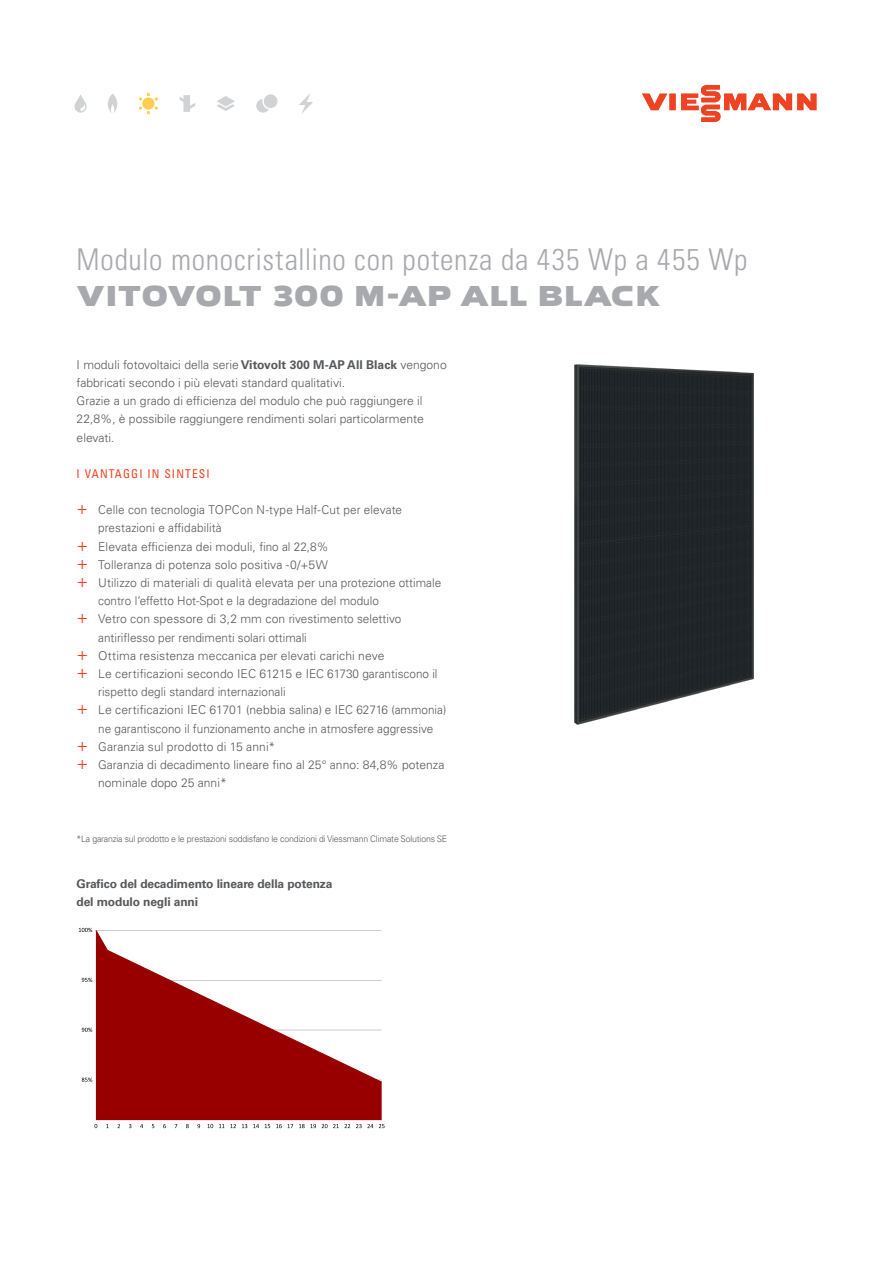
<style>
.page{position:relative;width:893px;height:1263px;background:#fff}
.page>*{position:absolute;margin:0;border:0;box-sizing:border-box;transform-origin:0 0}
.Titel{font:30px "Univers LTCYR 47 Light Cond";letter-spacing:.025em;color:#a8a9ad}
.Titel_Viessmann_Schrift{font:700 30px "Viessmann";letter-spacing:.01em;color:#a8a9ad}
.Fließtext-schwarz-9pt{font:300 12.15px/18.1px "Univers LTCYR 45";color:#57585a}
.Headline-schwarz-9ptf-Fließtext{font:condensed 12.15px "Univers LTCYR 57";letter-spacing:.1em;color:#ef4222;scale:.95 1}
.t1{font:700 12px "Univers LTCYR 65";letter-spacing:-.01em;color:#57585a}
.Aufzählung-schwarz-9pt{font:300 9px "Univers LTCYR 45";letter-spacing:-.02em;color:#57585a}
.s1{font-family:"Univers LTCYR 65";font-weight:700}
.s2{font-size:18px;color:#ef4222}
</style>
<div class="page">
<img style="left:574px;top:364px;width:180px;height:361px">
<svg style="left:256px;top:94px;width:21px;height:19px"></svg>
<svg style="left:299px;top:94px;width:14px;height:20px"></svg>
<svg style="left:139px;top:93px;width:19px;height:21px"></svg>
<svg style="left:180px;top:95px;width:15px;height:17px"></svg>
<svg style="left:217px;top:96px;width:18px;height:15px"></svg>
<svg style="left:108px;top:94px;width:9px;height:19px"></svg>
<svg style="left:75px;top:95px;width:12px;height:18px"></svg>
<svg style="left:642px;top:85px;width:174px;height:37px"></svg>
<div style="left:96px;top:1083px;width:286px;height:37px;background:#980000"></div>
<svg style="left:79px;top:928px;width:303px;height:155px"></svg>
<svg style="left:163px;top:1124px;width:3px;height:4px"></svg>
<svg style="left:186px;top:1124px;width:3px;height:4px"></svg>
<svg style="left:208px;top:1124px;width:5px;height:4px"></svg>
<svg style="left:219px;top:1124px;width:17px;height:4px"></svg>
<svg style="left:242px;top:1124px;width:5px;height:4px"></svg>
<svg style="left:253px;top:1124px;width:6px;height:4px"></svg>
<svg style="left:265px;top:1124px;width:5px;height:4px"></svg>
<svg style="left:276px;top:1124px;width:6px;height:4px"></svg>
<svg style="left:288px;top:1124px;width:5px;height:4px"></svg>
<svg style="left:299px;top:1124px;width:17px;height:4px"></svg>
<svg style="left:322px;top:1124px;width:28px;height:4px"></svg>
<svg style="left:356px;top:1124px;width:17px;height:4px"></svg>
<svg style="left:379px;top:1124px;width:5px;height:4px"></svg>
<p class="Titel" style="left:77px;top:239px;width:672px">Modulo monocristallino con potenza da 435 Wp a 455 Wp</p>
<p class="Titel_Viessmann_Schrift" style="left:77px;top:276px;width:585px">VITOVOLT 300 M-AP ALL BLACK</p>
<p class="Fließtext-schwarz-9pt" style="left:77px;top:355px;width:372px">I moduli fotovoltaici della serie <span class="s1">Vitovolt 300 M-AP All Black</span> vengono fabbricati secondo i più elevati standard qualitativi.</p>
<p class="Fließtext-schwarz-9pt" style="left:77px;top:391px;width:349px;text-align:justify">Grazie a un grado di efficienza del modulo che può raggiungere il 22,8%, è possibile raggiungere rendimenti solari particolarmente elevati.</p>
<p class="Headline-schwarz-9ptf-Fließtext" style="left:77px;top:466px;width:142px">I VANTAGGI IN SINTESI</p>
<p class="Fließtext-schwarz-9pt" style="left:98px;top:501px;width:305px;text-indent:-21px"><span class="s2">+</span> Celle con tecnologia TOPCon N-type Half-Cut per elevate prestazioni e affidabilità</p>
<p class="Fließtext-schwarz-9pt" style="left:77px;top:537px;width:253px"><span class="s2">+</span> Elevata efficienza dei moduli, fino al 22,8%</p>
<p class="Fließtext-schwarz-9pt" style="left:77px;top:555px;width:253px"><span class="s2">+</span> Tolleranza di potenza solo positiva -0/+5W</p>
<p class="Fließtext-schwarz-9pt" style="left:98px;top:573px;width:345px;text-indent:-21px"><span class="s2">+</span> Utilizzo di materiali di qualità elevata per una protezione ottimale contro l‘effetto Hot-Spot e la degradazione del modulo</p>
<p class="Fließtext-schwarz-9pt" style="left:98px;top:610px;width:305px;text-indent:-21px"><span class="s2">+</span> Vetro con spessore di 3,2 mm con rivestimento selettivo antiriflesso per rendimenti solari ottimali</p>
<p class="Fließtext-schwarz-9pt" style="left:77px;top:646px;width:309px"><span class="s2">+</span> Ottima resistenza meccanica per elevati carichi neve</p>
<p class="Fließtext-schwarz-9pt" style="left:98px;top:664px;width:341px;text-indent:-21px"><span class="s2">+</span> Le certificazioni secondo IEC 61215 e IEC 61730 garantiscono il rispetto degli standard internazionali</p>
<p class="Fließtext-schwarz-9pt" style="left:98px;top:701px;width:350px;text-indent:-21px"><span class="s2">+</span> Le certificazioni IEC 61701 (nebbia salina) e IEC 62716 (ammonia) ne garantiscono il funzionamento anche in atmosfere aggressive</p>
<p class="Fließtext-schwarz-9pt" style="left:77px;top:737px;width:200px"><span class="s2">+</span> Garanzia sul prodotto di 15 anni*</p>
<p class="Fließtext-schwarz-9pt" style="left:98px;top:755px;width:348px;text-indent:-21px"><span class="s2">+</span> Garanzia di decadimento lineare fino al 25° anno: 84,8% potenza nominale dopo 25 anni*</p>
<p class="Aufzählung-schwarz-9pt" style="left:77px;top:833px;width:372px">*La garanzia sul prodotto e le prestazioni soddisfano le condizioni di Viessmann Climate Solutions SE</p>
<p class="t1" style="left:77px;top:875px;width:257px">Grafico del decadimento lineare della potenza</p>
<p class="t1" style="left:77px;top:893px;width:123px">del modulo negli anni</p>
</div>
